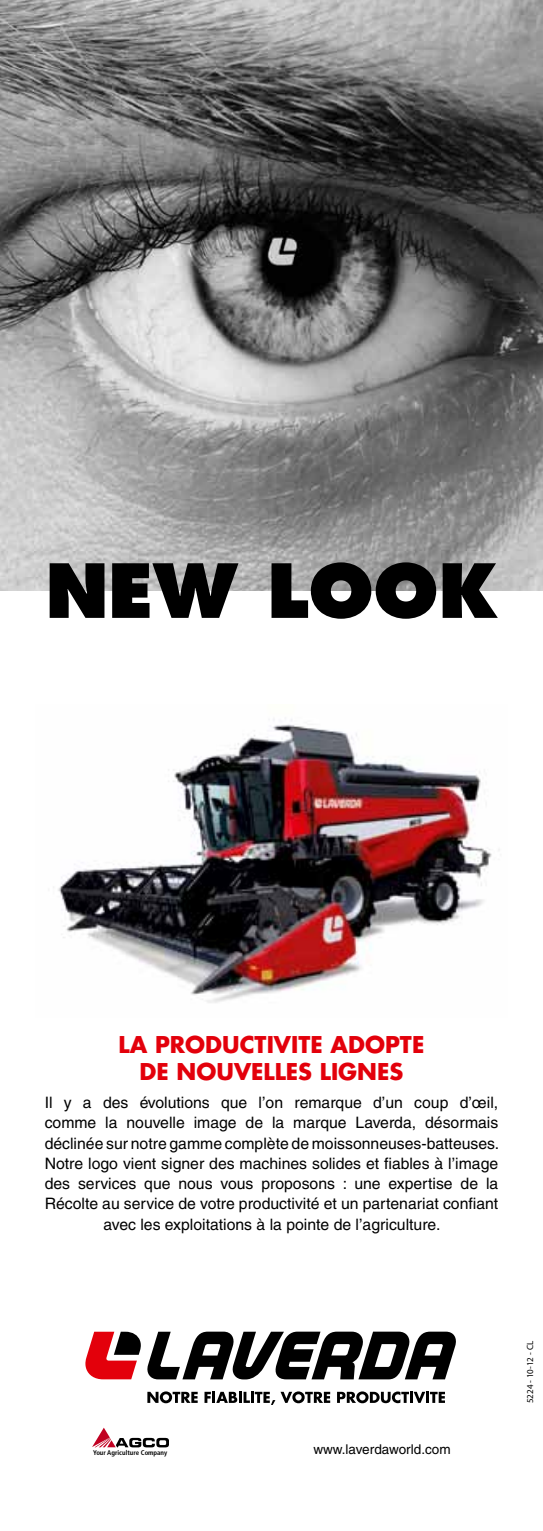
<style>
.page{position:relative;width:543px;height:1531px;background:#fff}
.page>*{position:absolute;margin:0;border:0;box-sizing:border-box;transform-origin:0 0}
.t1{font:800 72.45px "Futura LT";letter-spacing:-.01em;color:#000}
.t2{font:700 22.5px/27px "Futura LT";color:#e3000b;text-align:center}
.t3{font:15.75px/20.2px "Helvetica LT";color:#000;text-align:center}
.t4{font:13.5px "Helvetica LT";color:#000}
.t5{font:9px "Myriad Pro";color:#000}
.t6{font:700 condensed 6.75px "Frutiger LT";color:#000}
</style>
<div class="page">
<img style="left:53px;top:719px;width:447px;height:284px">
<img style="left:0;top:0;width:542px;height:590px">
<svg style="left:92px;top:1427px;width:77px;height:20px"></svg>
<svg style="left:85px;top:1331px;width:371px;height:48px"></svg>
<svg style="left:147px;top:1391px;width:50px;height:12px"></svg>
<svg style="left:204px;top:1391px;width:126px;height:14px"></svg>
<svg style="left:337px;top:1391px;width:107px;height:12px"></svg>
<h1 class="t1" style="left:45px;top:545px;width:453px">NEW LOOK</h1>
<h2 class="t2" style="left:118px;top:1030px;width:307px">LA PRODUCTIVITE ADOPTE<br>DE NOUVELLES LIGNES</h2>
<p class="t3" style="left:45px;top:1092px;width:455px">Il y a des évolutions que l’on remarque d’un coup d’œil, comme la nouvelle image de la marque Laverda, désormais déclinée sur notre gamme complète de moissonneuses-batteuses.<br>Notre logo vient signer des machines solides et fiables à l’image des services que nous vous proposons : une expertise de la Récolte au service de votre productivité et un partenariat confiant avec les exploitations à la pointe de l’agriculture.</p>
<p class="t6" style="left:93px;top:1448px;width:75px">Your Agriculture Company</p>
<p class="t4" style="left:313px;top:1442px;width:139px">www.laverdaworld.com</p>
<p class="t5" style="left:524px;top:1403px;width:64px;rotate:-90deg">5224 - 10-12 - CL</p>
</div>
